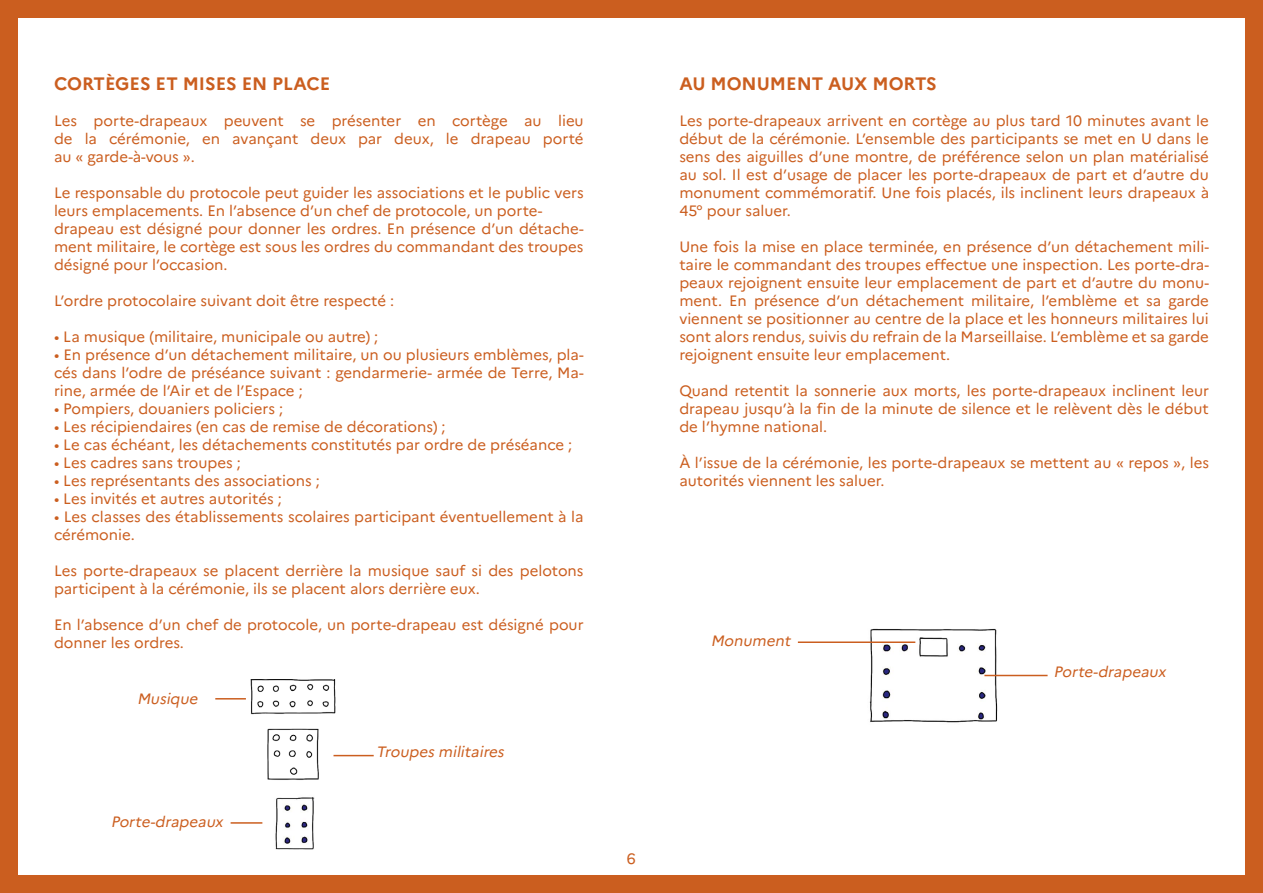
<style>
.page{position:relative;width:1263px;height:893px;background:#fff}
.page>*{position:absolute;margin:0;border:0;box-sizing:border-box;transform-origin:0 0}
.t1{font:700 18px "Marianne";color:#cb5e1f}
.t2{font:15px/18px "Marianne";color:#cb5e1f;text-align:justify}
.t3{font:italic 15px "Marianne";color:#cb5e1f}
</style>
<div class="page">
<div style="left:0;top:0;width:1263px;height:893px;border:18px solid #cb5e1f"></div>
<svg style="left:1262px;top:0;width:1px;height:893px"></svg>
<img style="left:869px;top:628px;width:141px;height:95px">
<img style="left:242px;top:679px;width:104px;height:170px">
<hr style="left:333px;top:755px;width:41px;height:1px;background:#cb5e1f">
<hr style="left:231px;top:822px;width:31px;height:2px;background:#cb5e1f">
<hr style="left:215px;top:698px;width:31px;height:1px;background:#cb5e1f">
<hr style="left:984px;top:675px;width:63px;height:1px;background:#cb5e1f">
<hr style="left:798px;top:641px;width:117px;height:2px;background:#cb5e1f">
<p class="t1" style="left:54px;top:73px;width:278px">CORTÈGES ET MISES EN PLACE</p>
<p class="t2" style="left:54px;top:112px;width:531px">Les porte-drapeaux peuvent se présenter en cortège au lieu de la cérémonie, en avançant deux par deux, le drapeau porté au « garde-à-vous ».</p>
<p class="t2" style="left:54px;top:184px;width:531px;text-align:left">Le responsable du protocole peut guider les associations et le public vers leurs emplacements. En l’absence d’un chef de protocole, un porte&shy;drapeau est désigné pour donner les ordres. En présence d’un détache&shy;ment militaire, le cortège est sous les ordres du commandant des troupes désigné pour l’occasion.</p>
<p class="t2" style="left:54px;top:292px;width:342px">L’ordre protocolaire suivant doit être respecté :</p>
<p class="t2" style="left:54px;top:328px;width:326px">• La musique (militaire, municipale ou autre) ;</p>
<p class="t2" style="left:54px;top:346px;width:531px">• En présence d’un détachement militaire, un ou plusieurs emblèmes, pla&shy;cés dans l’odre de préséance suivant : gendarmerie- armée de Terre, Ma&shy;rine, armée de l’Air et de l’Espace ;</p>
<p class="t2" style="left:54px;top:400px;width:231px">• Pompiers, douaniers policiers ;</p>
<p class="t2" style="left:54px;top:418px;width:393px">• Les récipiendaires (en cas de remise de décorations) ;</p>
<p class="t2" style="left:54px;top:436px;width:520px">• Le cas échéant, les détachements constitutés par ordre de préséance ;</p>
<p class="t2" style="left:54px;top:454px;width:188px">• Les cadres sans troupes ;</p>
<p class="t2" style="left:54px;top:472px;width:267px">• Les représentants des associations ;</p>
<p class="t2" style="left:54px;top:490px;width:229px">• Les invités et autres autorités ;</p>
<p class="t2" style="left:54px;top:508px;width:531px">• Les classes des établissements scolaires participant éventuellement à la cérémonie.</p>
<p class="t2" style="left:54px;top:562px;width:531px">Les porte-drapeaux se placent derrière la musique sauf si des pelotons participent à la cérémonie, ils se placent alors derrière eux.</p>
<p class="t2" style="left:54px;top:616px;width:531px">En l’absence d’un chef de protocole, un porte-drapeau est désigné pour donner les ordres.</p>
<p class="t3" style="left:137px;top:689px;width:65px">Musique</p>
<p class="t3" style="left:111px;top:812px;width:117px">Porte-drapeaux</p>
<p class="t3" style="left:376px;top:742px;width:132px">Troupes militaires</p>
<p class="t1" style="left:679px;top:73px;width:259px">AU MONUMENT AUX MORTS</p>
<p class="t2" style="left:679px;top:112px;width:531px">Les porte-drapeaux arrivent en cortège au plus tard 10 minutes avant le début de la cérémonie. L’ensemble des participants se met en U dans le sens des aiguilles d’une montre, de préférence selon un plan matérialisé au sol. Il est d’usage de placer les porte-drapeaux de part et d’autre du monument commémoratif. Une fois placés, ils inclinent leurs drapeaux à 45° pour saluer.</p>
<p class="t2" style="left:679px;top:238px;width:531px">Une fois la mise en place terminée, en présence d’un détachement mili&shy;taire le commandant des troupes effectue une inspection. Les porte-dra&shy;peaux rejoignent ensuite leur emplacement de part et d’autre du monu&shy;ment. En présence d’un détachement militaire, l’emblème et sa garde viennent se positionner au centre de la place et les honneurs militaires lui sont alors rendus, suivis du refrain de la Marseillaise. L’emblème et sa garde rejoignent ensuite leur emplacement.</p>
<p class="t2" style="left:679px;top:382px;width:531px">Quand retentit la sonnerie aux morts, les porte-drapeaux inclinent leur drapeau jusqu’à la fin de la minute de silence et le relèvent dès le début de l’hymne national.</p>
<p class="t2" style="left:679px;top:454px;width:531px">À l’issue de la cérémonie, les porte-drapeaux se mettent au « repos », les autorités viennent les saluer.</p>
<p class="t3" style="left:711px;top:631px;width:84px">Monument</p>
<p class="t3" style="left:1054px;top:662px;width:117px">Porte-drapeaux</p>
<p class="t2" style="left:627px;top:850px;width:10px">6</p>
</div>
